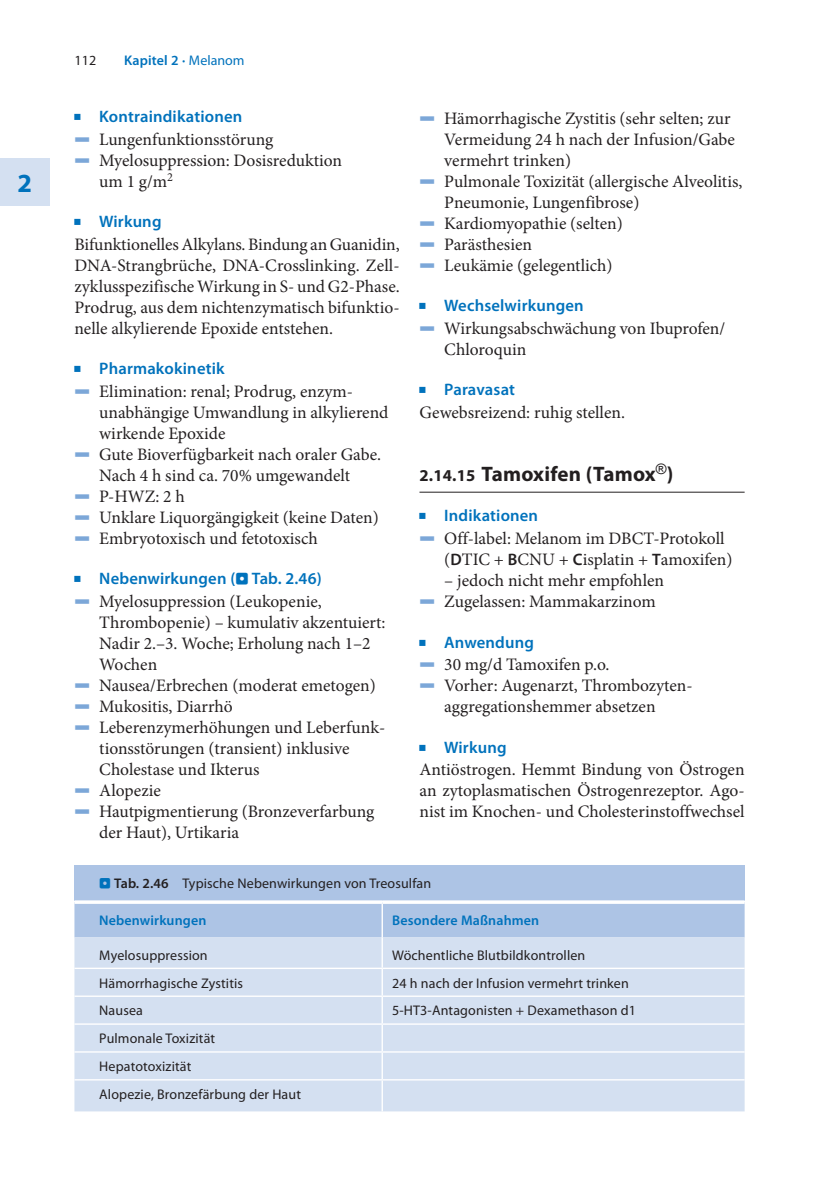
<style>
.page{position:relative;width:834px;height:1191px;background:#fff}
.page>*{position:absolute;margin:0;border:0;box-sizing:border-box;transform-origin:0 0}
.t1{font:26.25px "Myriad Pro Bold 4";color:#0072bc}
.t2{font:700 21px "Myriad Pro";letter-spacing:.01em;color:#231f20}
.t3{font:17.5px/21px "Minion Pro";color:#231f20}
.t4{font:600 16.62px "Myriad Pro";letter-spacing:.01em;color:#0072bc}
.t5{font:14px/27.8px "Myriad Pro";letter-spacing:.01em;color:#231f20}
.t6{font:600 14px "Myriad Pro";letter-spacing:.01em;color:#0072bc}
.s1{font-weight:400}
.s2{font-family:"Blik Buttons";font-weight:400}
.s3{font-family:"Blik Buttons";color:#7ca7d8}
.s4{font-family:"Blik Buttons";font-weight:400;font-size:15.75px}
.s5{font-size:16.62px}
.s6{font-family:"Myriad Pro";font-weight:600;font-size:16.62px}
.s7{font-family:"Blik Buttons";color:#0072bc}
.s8{font-weight:600}
</style>
<div class="page">
<div style="left:0;top:159px;width:50px;height:47px;background:#d4e0f1"></div>
<hr style="left:419px;top:492px;width:325px;height:1px;background:#231f20">
<div style="left:74px;top:865px;width:670px;height:35px;background:#adc4e5"></div>
<div style="left:74px;top:904px;width:670px;height:33px;background:#adc4e5"></div>
<div style="left:74px;top:937px;width:670px;height:174px;background:#d4e0f1"></div>
<svg style="left:74px;top:900px;width:308px;height:4px"></svg>
<svg style="left:382px;top:900px;width:362px;height:4px"></svg>
<hr style="left:381px;top:904px;width:2px;height:33px;background:#fff">
<hr style="left:381px;top:937px;width:2px;height:30px;background:#fff">
<hr style="left:74px;top:967px;width:308px;height:2px;background:#fff">
<hr style="left:382px;top:967px;width:362px;height:2px;background:#fff">
<hr style="left:381px;top:969px;width:2px;height:26px;background:#fff">
<hr style="left:74px;top:995px;width:308px;height:2px;background:#fff">
<hr style="left:382px;top:995px;width:362px;height:2px;background:#fff">
<hr style="left:381px;top:997px;width:2px;height:26px;background:#fff">
<hr style="left:74px;top:1023px;width:308px;height:1px;background:#fff">
<hr style="left:382px;top:1023px;width:362px;height:1px;background:#fff">
<hr style="left:381px;top:1024px;width:2px;height:27px;background:#fff">
<hr style="left:74px;top:1051px;width:308px;height:1px;background:#fff">
<hr style="left:382px;top:1051px;width:362px;height:1px;background:#fff">
<hr style="left:381px;top:1052px;width:2px;height:27px;background:#fff">
<hr style="left:74px;top:1079px;width:308px;height:1px;background:#fff">
<hr style="left:382px;top:1079px;width:362px;height:1px;background:#fff">
<hr style="left:381px;top:1080px;width:2px;height:31px;background:#fff">
<h1 class="t1" style="left:18px;top:166px;width:16px">2</h1>
<p class="t5" style="left:74px;top:46px;width:23px">112</p>
<p class="t6" style="left:124px;top:51px;width:122px">Kapitel 2 · <span class="s1">Melanom</span></p>
<p class="t4" style="left:74px;top:106px;width:169px"><span class="s2">j</span>Kontraindikationen</p>
<p class="t3" style="left:74px;top:129px;width:200px"><span class="s3">5</span> Lungenfunktionsstörung</p>
<p class="t3" style="left:74px;top:150px;width:269px"><span class="s3">5</span> Myelosuppression: Dosisreduktion</p>
<p class="t3" style="left:99px;top:171px;width:75px">um 1 g/m<sup>2</sup></p>
<p class="t4" style="left:74px;top:211px;width:89px"><span class="s2">j</span>Wirkung</p>
<p class="t3" style="left:74px;top:234px;width:327px;text-align:justify">Bifunktionelles Alkylans. Bindung an Guanidin, DNA-Strangbrüche, DNA-Crosslinking. Zell&shy;zyklusspezifische Wirkung in S- und G2-Phase.<br>Prodrug, aus dem nichtenzymatisch bifunktio&shy;nelle alkylierende Epoxide entstehen.</p>
<p class="t4" style="left:74px;top:358px;width:152px"><span class="s2">j</span>Pharmakokinetik</p>
<p class="t3" style="left:74px;top:381px;width:278px"><span class="s3">5</span> Elimination: renal; Prodrug, enzym-</p>
<p class="t3" style="left:99px;top:402px;width:290px">unabhängige Umwandlung in alkylierend</p>
<p class="t3" style="left:99px;top:423px;width:128px">wirkende Epoxide</p>
<p class="t3" style="left:74px;top:444px;width:308px"><span class="s3">5</span> Gute Bioverfügbarkeit nach oraler Gabe.</p>
<p class="t3" style="left:99px;top:465px;width:252px">Nach 4 h sind ca. 70% umgewandelt</p>
<p class="t3" style="left:74px;top:486px;width:112px"><span class="s3">5</span> P-HWZ: 2 h</p>
<p class="t3" style="left:74px;top:507px;width:306px"><span class="s3">5</span> Unklare Liquorgängigkeit (keine Daten)</p>
<p class="t3" style="left:74px;top:528px;width:245px"><span class="s3">5</span> Embryotoxisch und fetotoxisch</p>
<p class="t4" style="left:74px;top:568px;width:249px"><span class="s2">j</span>Nebenwirkungen (<span class="s4">.</span> Tab. 2.46)</p>
<p class="t3" style="left:74px;top:591px;width:249px"><span class="s3">5</span> Myelosuppression (Leukopenie,</p>
<p class="t3" style="left:99px;top:612px;width:288px">Thrombopenie) – kumulativ akzentuiert:</p>
<p class="t3" style="left:99px;top:633px;width:273px">Nadir 2.–3. Woche; Erholung nach 1–2</p>
<p class="t3" style="left:99px;top:654px;width:59px">Wochen</p>
<p class="t3" style="left:74px;top:675px;width:303px"><span class="s3">5</span> Nausea/Erbrechen (moderat emetogen)</p>
<p class="t3" style="left:74px;top:696px;width:160px"><span class="s3">5</span> Mukositis, Diarrhö</p>
<p class="t3" style="left:74px;top:717px;width:310px"><span class="s3">5</span> Leberenzymerhöhungen und Leberfunk-</p>
<p class="t3" style="left:99px;top:738px;width:252px">tionsstörungen (transient) inklusive</p>
<p class="t3" style="left:99px;top:759px;width:162px">Cholestase und Ikterus</p>
<p class="t3" style="left:74px;top:780px;width:88px"><span class="s3">5</span> Alopezie</p>
<p class="t3" style="left:74px;top:801px;width:301px"><span class="s3">5</span> Hautpigmentierung (Bronzeverfarbung</p>
<p class="t3" style="left:99px;top:822px;width:141px">der Haut), Urtikaria</p>
<p class="t3" style="left:419px;top:108px;width:312px"><span class="s3">5</span> Hämorrhagische Zystitis (sehr selten; zur</p>
<p class="t3" style="left:444px;top:129px;width:292px">Vermeidung 24 h nach der Infusion/Gabe</p>
<p class="t3" style="left:444px;top:150px;width:128px">vermehrt trinken)</p>
<p class="t3" style="left:419px;top:171px;width:324px"><span class="s3">5</span> Pulmonale Toxizität (allergische Alveolitis,</p>
<p class="t3" style="left:444px;top:192px;width:196px">Pneumonie, Lungenfibrose)</p>
<p class="t3" style="left:419px;top:213px;width:205px"><span class="s3">5</span> Kardiomyopathie (selten)</p>
<p class="t3" style="left:419px;top:234px;width:114px"><span class="s3">5</span> Parästhesien</p>
<p class="t3" style="left:419px;top:255px;width:194px"><span class="s3">5</span> Leukämie (gelegentlich)</p>
<p class="t4" style="left:419px;top:295px;width:166px"><span class="s2">j</span>Wechselwirkungen</p>
<p class="t3" style="left:444px;top:318px;width:282px;text-indent:-25px"><span class="s3">5</span> Wirkungsabschwächung von Ibuprofen/<br>Chloroquin</p>
<p class="t4" style="left:419px;top:379px;width:97px"><span class="s2">j</span>Paravasat</p>
<p class="t3" style="left:419px;top:402px;width:207px">Gewebsreizend: ruhig stellen.</p>
<p class="t2" style="left:419px;top:460px;width:255px"><span class="s5">2.14.15</span> Tamoxifen (Tamox<sup>®</sup>)</p>
<p class="t4" style="left:419px;top:505px;width:120px"><span class="s2">j</span>Indikationen</p>
<p class="t3" style="left:444px;top:528px;width:289px;text-indent:-25px"><span class="s3">5</span> Off-label: Melanom im DBCT-Protokoll (<span class="s6">D</span>TIC + <span class="s6">B</span>CNU + <span class="s6">C</span>isplatin + <span class="s6">T</span>amoxifen)</p>
<p class="t3" style="left:419px;top:570px;width:246px;text-indent:25px">– jedoch nicht mehr empfohlen<br><span class="s3">5</span> Zugelassen: Mammakarzinom</p>
<p class="t4" style="left:419px;top:631px;width:116px"><span class="s2">j</span>Anwendung</p>
<p class="t3" style="left:419px;top:654px;width:192px"><span class="s3">5</span> 30 mg/d Tamoxifen p.o.</p>
<p class="t3" style="left:419px;top:675px;width:273px"><span class="s3">5</span> Vorher: Augenarzt, Thrombozyten-</p>
<p class="t3" style="left:444px;top:696px;width:213px">aggregationshemmer absetzen</p>
<p class="t4" style="left:419px;top:736px;width:89px"><span class="s2">j</span>Wirkung</p>
<p class="t3" style="left:419px;top:759px;width:326px;text-align:justify">Antiöstrogen. Hemmt Bindung von Östrogen an zytoplasmatischen Östrogenrezeptor. Ago&shy;nist im Knochen- und Cholesterinstoffwechsel</p>
<p class="t5" style="left:99px;top:869px;width:333px"><span class="s7">.</span> <span class="s8">Tab. 2.46</span> Typische Nebenwirkungen von Treosulfan</p>
<p class="t6" style="left:99px;top:911px;width:109px">Nebenwirkungen</p>
<p class="t6" style="left:392px;top:911px;width:149px">Besondere Maßnahmen</p>
<p class="t5" style="left:99px;top:940px;width:110px">Myelosuppression</p>
<p class="t5" style="left:392px;top:940px;width:195px">Wöchentliche Blutbildkontrollen</p>
<p class="t5" style="left:99px;top:968px;width:145px">Hämorrhagische Zystitis</p>
<p class="t5" style="left:392px;top:968px;width:238px">24 h nach der Infusion vermehrt trinken</p>
<p class="t5" style="left:99px;top:996px;width:45px">Nausea</p>
<p class="t5" style="left:392px;top:996px;width:245px">5-HT3-Antagonisten + Dexamethason d1</p>
<p class="t5" style="left:99px;top:1024px;width:203px">Pulmonale Toxizität<br>Hepatotoxizität<br>Alopezie, Bronzefärbung der Haut</p>
</div>
